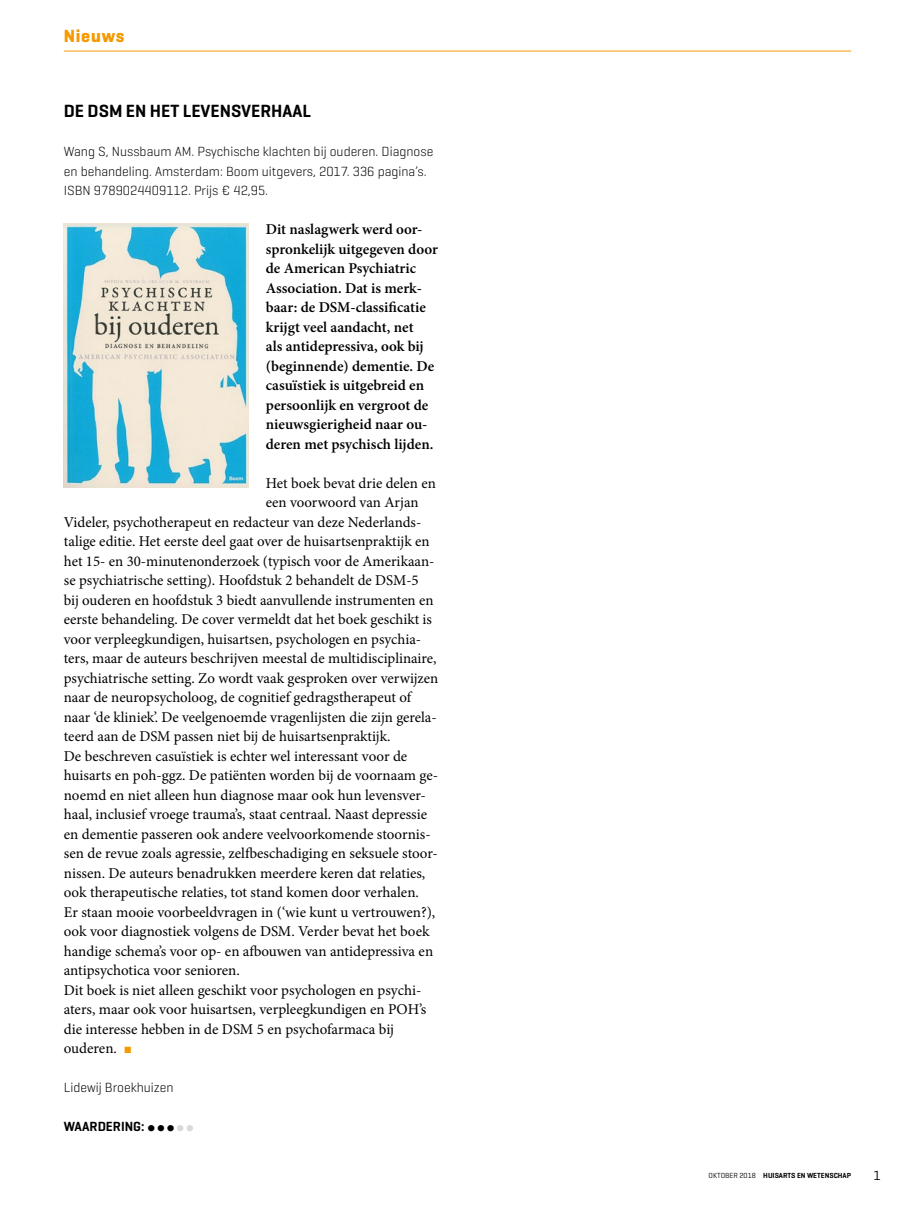
<style>
.page{position:relative;width:915px;height:1212px;background:#fff}
.page>*{position:absolute;margin:0;border:0;box-sizing:border-box;transform-origin:0 0}
.Para_waardering{font:30px "Fwlfdr Stdcrs Myriad Pro";color:#000}
.Title_boekentitel{font:600 18px "Dvqwfj Tcsgdr Geogrotesque";color:#000}
.Category_rubriekkop{font:700 18px "Dtckqb Gywfwg Geogrotesque";letter-spacing:.04em;color:#f59a00}
.Para_broodtekst{font:15px/19.5px "Rxnglj Frsgfs Minion Pro";color:#000}
.Para_intro{font:600 15px/19.5px "Cmyfch Cgvxph Minion Pro";color:#000}
.Para_boekinfo{font:300 13.5px/19.5px "Ssknvh Wrjryg Geogrotesque";color:#000}
.Author_auteur{font:300 13.5px "Ssknvh Wrjryg Geogrotesque";color:#000}
.Para_waardering-2{font:600 13.5px "Dvqwfj Tcsgdr Geogrotesque";color:#000}
.NoXML_paginacijfer_R{font:13.5px "Hrlhvt Ggjqwq Geogrotesque";color:#000}
.Dateline_voetregel_R{font:600 7.5px "Dvqwfj Tcsgdr Geogrotesque";color:#000}
.s1{color:#f59a00}
.s2{color:#d9dada}
.s3{font-family:"Hrlhvt Ggjqwq Geogrotesque";font-weight:400}
</style>
<div class="page">
<hr style="left:64px;top:51px;width:786px;height:1px;background:#f59a00">
<img style="left:64px;top:224px;width:185px;height:264px">
<p class="Category_rubriekkop" style="left:64px;top:25px;width:62px">Nieuws</p>
<p class="Title_boekentitel" style="left:64px;top:100px;width:248px">DE DSM EN HET LEVENSVERHAAL</p>
<p class="Para_boekinfo" style="left:64px;top:142px;width:371px">Wang S, Nussbaum AM. Psychische klachten bij ouderen. Diagnose en behandeling. Amsterdam: Boom uitgevers, 2017. 336 pagina’s.<br>ISBN 9789024409112. Prijs € 42,95.</p>
<p class="Para_intro" style="left:266px;top:220px;width:173px">Dit naslagwerk werd oor&shy;spronkelijk uitgegeven door de American Psychiatric<br>Association. Dat is merk&shy;baar: de DSM-classificatie krijgt veel aandacht, net<br>als antidepressiva, ook bij (beginnende) dementie. De casuïstiek is uitgebreid en persoonlijk en vergroot de nieuwsgierigheid naar ou&shy;deren met psychisch lijden.</p>
<p class="Para_broodtekst" style="left:266px;top:473px;width:171px">Het boek bevat drie delen en</p>
<p class="Para_broodtekst" style="left:266px;top:493px;width:154px">een voorwoord van Arjan</p>
<p class="Para_broodtekst" style="left:64px;top:512px;width:359px">Videler, psychotherapeut en redacteur van deze Nederlands-</p>
<p class="Para_broodtekst" style="left:64px;top:532px;width:367px">talige editie. Het eerste deel gaat over de huisartsenpraktijk en</p>
<p class="Para_broodtekst" style="left:64px;top:551px;width:372px">het 15- en 30-minutenonderzoek (typisch voor de Amerikaan-</p>
<p class="Para_broodtekst" style="left:64px;top:571px;width:356px">se psychiatrische setting). Hoofdstuk 2 behandelt de DSM-5</p>
<p class="Para_broodtekst" style="left:64px;top:590px;width:371px">bij ouderen en hoofdstuk 3 biedt aanvullende instrumenten en</p>
<p class="Para_broodtekst" style="left:64px;top:610px;width:369px">eerste behandeling. De cover vermeldt dat het boek geschikt is</p>
<p class="Para_broodtekst" style="left:64px;top:629px;width:359px">voor verpleegkundigen, huisartsen, psychologen en psychia-</p>
<p class="Para_broodtekst" style="left:64px;top:649px;width:374px">ters, maar de auteurs beschrijven meestal de multidisciplinaire,</p>
<p class="Para_broodtekst" style="left:64px;top:668px;width:376px">psychiatrische setting. Zo wordt vaak gesproken over verwijzen</p>
<p class="Para_broodtekst" style="left:64px;top:688px;width:349px">naar de neuropsycholoog, de cognitief gedragstherapeut of</p>
<p class="Para_broodtekst" style="left:64px;top:707px;width:374px">naar ‘de kliniek’. De veelgenoemde vragenlijsten die zijn gerela-</p>
<p class="Para_broodtekst" style="left:64px;top:727px;width:328px">teerd aan de DSM passen niet bij de huisartsenpraktijk.</p>
<p class="Para_broodtekst" style="left:64px;top:746px;width:375px">De beschreven casuïstiek is echter wel interessant voor de huisarts en poh-ggz. De patiënten worden bij de voornaam ge&shy;noemd en niet alleen hun diagnose maar ook hun levensver&shy;haal, inclusief vroege trauma’s, staat centraal. Naast depressie en dementie passeren ook andere veelvoorkomende stoornis&shy;sen de revue zoals agressie, zelfbeschadiging en seksuele stoor&shy;nissen. De auteurs benadrukken meerdere keren dat relaties, ook therapeutische relaties, tot stand komen door verhalen.<br>Er staan mooie voorbeeldvragen in (‘wie kunt u vertrouwen?), ook voor diagnostiek volgens de DSM. Verder bevat het boek handige schema’s voor op- en afbouwen van antidepressiva en antipsychotica voor senioren.</p>
<p class="Para_broodtekst" style="left:64px;top:980px;width:364px">Dit boek is niet alleen geschikt voor psychologen en psychi&shy;aters, maar ook voor huisartsen, verpleegkundigen en POH’s die interesse hebben in de DSM 5 en psychofarmaca bij ouderen. <span class="s1">■</span></p>
<p class="Author_auteur" style="left:64px;top:1079px;width:111px">Lidewij Broekhuizen</p>
<p class="Para_waardering-2" style="left:64px;top:1118px;width:82px">WAARDERING:</p>
<p class="Para_waardering" style="left:147px;top:1107px;width:49px">•••<span class="s2">••</span></p>
<p class="Dateline_voetregel_R" style="left:708px;top:1171px;width:144px"><span class="s3">OKTOBER 2018</span> HUISARTS EN WETENSCHAP</p>
<p class="NoXML_paginacijfer_R" style="left:873px;top:1166px;width:9px">1</p>
</div>
